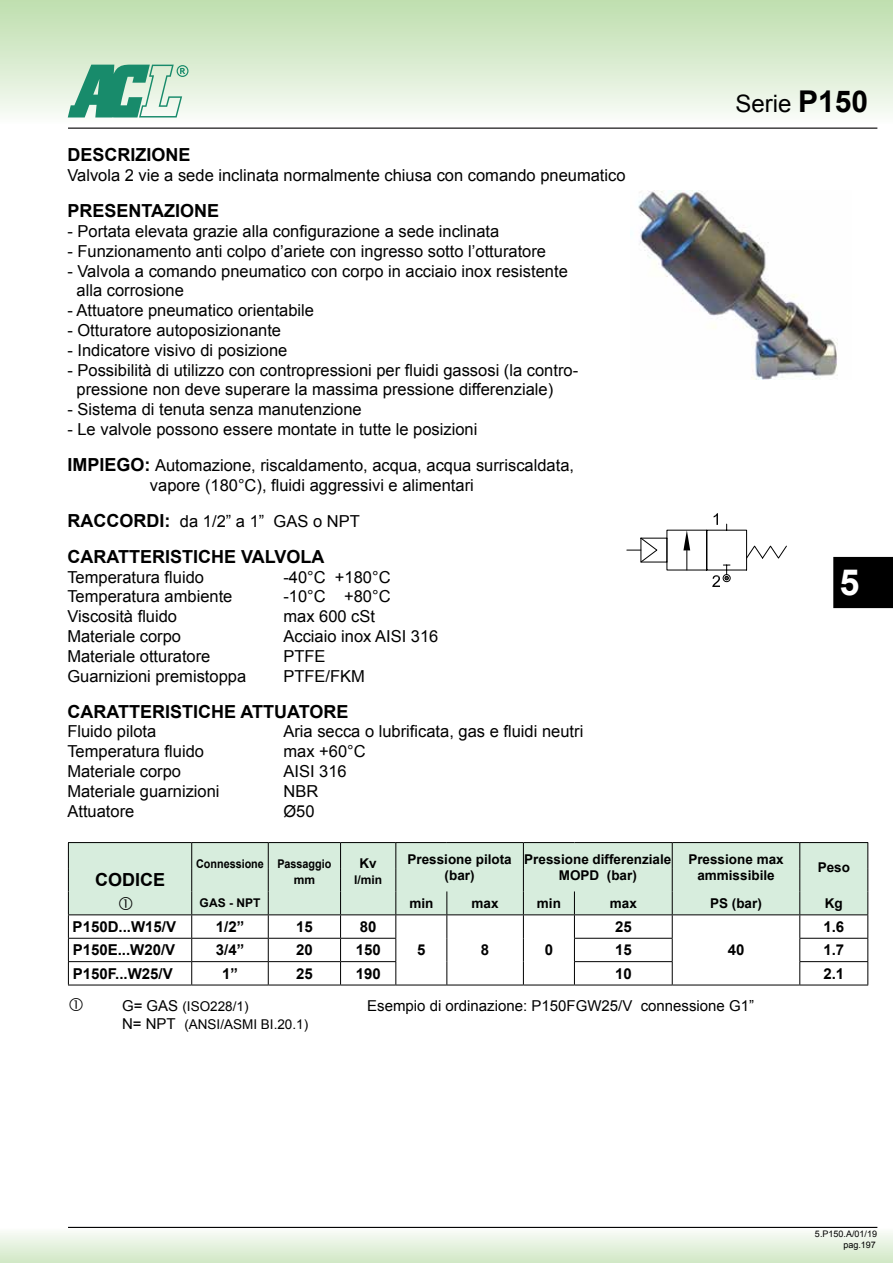
<style>
.page{position:relative;width:893px;height:1263px;background:#fff}
.page>*{position:absolute;margin:0;border:0;box-sizing:border-box;transform-origin:0 0}
.t1{font:700 36px "Arial";color:#fff}
.t2{font:24px "Arial";color:#000}
.t3{font:700 18px "Arial";color:#000}
.t4{font:16.5px/19.8px "Arial";color:#000}
.t5{font:700 15px "Arial";color:#000}
.t6{font:15px "Arial";color:#000}
.t7{font:700 13.5px/16.2px "Arial";color:#000;text-align:center}
.t8{font:13.5px "Arial";color:#000}
.t9{font:700 12px "Arial";color:#000;scale:.9 1}
.t10{font:700 12px "Arial";color:#000}
.t11{font:9px "Arial";color:#000}
.s1{font-weight:700;font-size:18px}
.s2{font-weight:700;font-size:30px}
.s3{font-size:15px}
</style>
<div class="page">
<div style="left:0;top:0;width:893px;height:124px;background:linear-gradient(to bottom,#bddeac,#f9fcf8)"></div>
<div style="left:0;top:1229px;width:893px;height:34px;background:linear-gradient(to bottom,#f9fcf8,#d2e8c6)"></div>
<svg style="left:68px;top:65px;width:120px;height:52px;background:#80bfa7"></svg>
<img style="left:638px;top:190px;width:200px;height:189px">
<div style="left:833px;top:557px;width:60px;height:51px;background:#000"></div>
<hr style="left:68px;top:1227px;width:809px;height:1px;background:#000">
<hr style="left:68px;top:128px;width:809px;height:1px;background:#000">
<svg style="left:627px;top:513px;width:160px;height:74px"></svg>
<div style="left:69px;top:843px;width:798px;height:71px;background:#d7eddd"></div>
<svg style="left:69px;top:915px;width:798px;height:70px"></svg>
<hr style="left:68px;top:842px;width:124px;height:1px;background:#000">
<hr style="left:192px;top:842px;width:76px;height:1px;background:#000">
<hr style="left:268px;top:842px;width:73px;height:1px;background:#000">
<hr style="left:341px;top:842px;width:55px;height:1px;background:#000">
<hr style="left:396px;top:842px;width:51px;height:1px;background:#000">
<hr style="left:447px;top:842px;width:76px;height:1px;background:#000">
<hr style="left:523px;top:842px;width:51px;height:1px;background:#000">
<hr style="left:574px;top:842px;width:98px;height:1px;background:#000">
<hr style="left:672px;top:842px;width:128px;height:1px;background:#000">
<hr style="left:800px;top:842px;width:68px;height:1px;background:#000">
<hr style="left:192px;top:914px;width:76px;height:1px;background:#000">
<hr style="left:192px;top:938px;width:76px;height:1px;background:#000">
<hr style="left:192px;top:961px;width:76px;height:1px;background:#000">
<hr style="left:192px;top:985px;width:76px;height:1px;background:#000">
<hr style="left:68px;top:914px;width:124px;height:1px;background:#000">
<hr style="left:68px;top:938px;width:124px;height:1px;background:#000">
<hr style="left:68px;top:961px;width:124px;height:1px;background:#000">
<hr style="left:68px;top:985px;width:124px;height:1px;background:#000">
<hr style="left:268px;top:914px;width:73px;height:1px;background:#000">
<hr style="left:341px;top:914px;width:55px;height:1px;background:#000">
<hr style="left:396px;top:914px;width:51px;height:1px;background:#000">
<hr style="left:447px;top:914px;width:76px;height:1px;background:#000">
<hr style="left:523px;top:914px;width:51px;height:1px;background:#000">
<hr style="left:574px;top:914px;width:98px;height:1px;background:#000">
<hr style="left:672px;top:914px;width:128px;height:1px;background:#000">
<hr style="left:800px;top:914px;width:68px;height:1px;background:#000">
<hr style="left:268px;top:938px;width:73px;height:1px;background:#000">
<hr style="left:341px;top:938px;width:55px;height:1px;background:#000">
<hr style="left:574px;top:938px;width:99px;height:1px;background:#000">
<hr style="left:799px;top:938px;width:69px;height:1px;background:#000">
<hr style="left:268px;top:961px;width:73px;height:1px;background:#000">
<hr style="left:341px;top:961px;width:55px;height:1px;background:#000">
<hr style="left:574px;top:961px;width:99px;height:1px;background:#000">
<hr style="left:799px;top:961px;width:69px;height:1px;background:#000">
<hr style="left:268px;top:985px;width:73px;height:1px;background:#000">
<hr style="left:341px;top:985px;width:55px;height:1px;background:#000">
<hr style="left:396px;top:985px;width:51px;height:1px;background:#000">
<hr style="left:447px;top:985px;width:76px;height:1px;background:#000">
<hr style="left:523px;top:985px;width:51px;height:1px;background:#000">
<hr style="left:574px;top:985px;width:98px;height:1px;background:#000">
<hr style="left:672px;top:985px;width:128px;height:1px;background:#000">
<hr style="left:800px;top:985px;width:68px;height:1px;background:#000">
<svg style="left:68px;top:843px;width:1px;height:142px"></svg>
<svg style="left:191px;top:843px;width:1px;height:142px"></svg>
<svg style="left:268px;top:843px;width:1px;height:142px"></svg>
<svg style="left:340px;top:843px;width:1px;height:142px"></svg>
<svg style="left:395px;top:843px;width:1px;height:142px"></svg>
<svg style="left:446px;top:891px;width:1px;height:94px"></svg>
<svg style="left:523px;top:843px;width:1px;height:142px"></svg>
<svg style="left:574px;top:891px;width:1px;height:94px"></svg>
<svg style="left:672px;top:843px;width:1px;height:142px"></svg>
<svg style="left:799px;top:843px;width:1px;height:142px"></svg>
<svg style="left:867px;top:843px;width:1px;height:142px"></svg>
<svg style="left:119px;top:897px;width:13px;height:13px"></svg>
<p class="t3" style="left:67px;top:143px;width:125px">DESCRIZIONE</p>
<p class="t4" style="left:67px;top:166px;width:560px">Valvola 2 vie a sede inclinata normalmente chiusa con comando pneumatico</p>
<p class="t3" style="left:67px;top:199px;width:153px">PRESENTAZIONE</p>
<p class="t4" style="left:67px;top:221px;width:433px">- Portata elevata grazie alla configurazione a sede inclinata</p>
<p class="t4" style="left:67px;top:241px;width:480px">- Funzionamento anti colpo d’ariete con ingresso sotto l’otturatore</p>
<p class="t4" style="left:77px;top:261px;width:493px;text-indent:-9px">- Valvola a comando pneumatico con corpo in acciaio inox resistente alla corrosione</p>
<p class="t4" style="left:67px;top:301px;width:248px">- Attuatore pneumatico orientabile</p>
<p class="t4" style="left:67px;top:320px;width:215px">- Otturatore autoposizionante</p>
<p class="t4" style="left:67px;top:340px;width:222px">- Indicatore visivo di posizione</p>
<p class="t4" style="left:77px;top:360px;width:503px;text-indent:-9px">- Possibilità di utilizzo con contropressioni per fluidi gassosi (la contro&shy;pressione non deve superare la massima pressione differenziale)</p>
<p class="t4" style="left:67px;top:400px;width:296px">- Sistema di tenuta senza manutenzione</p>
<p class="t4" style="left:67px;top:411px;width:508px;line-height:36px">- Le valvole possono essere montate in tutte le posizioni<br><span class="s1">IMPIEGO:</span> Automazione, riscaldamento, acqua, acqua surriscaldata,</p>
<p class="t4" style="left:67px;top:467px;width:408px;line-height:36px;text-indent:83px">vapore (180°C), fluidi aggressivi e alimentari<br><span class="s1">RACCORDI:</span> da 1/2” a 1” GAS o NPT</p>
<p class="t3" style="left:67px;top:544px;width:258px">CARATTERISTICHE VALVOLA</p>
<p class="t4" style="left:67px;top:567px;width:138px">Temperatura fluido</p>
<p class="t4" style="left:283px;top:567px;width:109px">-40°C +180°C</p>
<p class="t4" style="left:67px;top:587px;width:167px">Temperatura ambiente</p>
<p class="t4" style="left:283px;top:587px;width:109px">-10°C +80°C</p>
<p class="t4" style="left:67px;top:607px;width:111px">Viscosità fluido</p>
<p class="t4" style="left:283px;top:607px;width:93px">max 600 cSt</p>
<p class="t4" style="left:67px;top:626px;width:115px">Materiale corpo</p>
<p class="t4" style="left:283px;top:626px;width:157px">Acciaio inox AISI 316</p>
<p class="t4" style="left:67px;top:646px;width:145px">Materiale otturatore</p>
<p class="t4" style="left:283px;top:646px;width:44px">PTFE</p>
<p class="t4" style="left:67px;top:666px;width:180px">Guarnizioni premistoppa</p>
<p class="t4" style="left:283px;top:666px;width:83px">PTFE/FKM</p>
<p class="t3" style="left:67px;top:699px;width:282px">CARATTERISTICHE ATTUATORE</p>
<p class="t4" style="left:67px;top:722px;width:90px">Fluido pilota</p>
<p class="t4" style="left:283px;top:722px;width:301px">Aria secca o lubrificata, gas e fluidi neutri</p>
<p class="t4" style="left:67px;top:742px;width:138px">Temperatura fluido</p>
<p class="t4" style="left:283px;top:742px;width:84px">max +60°C</p>
<p class="t4" style="left:67px;top:761px;width:115px">Materiale corpo</p>
<p class="t4" style="left:283px;top:761px;width:65px">AISI 316</p>
<p class="t4" style="left:67px;top:781px;width:154px">Materiale guarnizioni</p>
<p class="t4" style="left:283px;top:781px;width:36px">NBR</p>
<p class="t4" style="left:67px;top:801px;width:68px">Attuatore</p>
<p class="t4" style="left:283px;top:801px;width:33px">Ø50</p>
<h2 class="t2" style="left:735px;top:88px;width:134px">Serie <span class="s2">P150</span></h2>
<h1 class="t1" style="left:840px;top:559px;width:22px">5</h1>
<p class="t9" style="left:196px;top:856px;width:152px">Connessione Passaggio</p>
<p class="t7" style="left:360px;top:856px;width:19px">Kv</p>
<p class="t7" style="left:407px;top:851px;width:106px">Pressione pilota (bar)</p>
<p class="t7" style="left:524px;top:851px;width:149px">Pressione differenziale<br>MOPD (bar)</p>
<p class="t7" style="left:688px;top:851px;width:97px">Pressione max ammissibile</p>
<p class="t7" style="left:818px;top:860px;width:34px">Peso</p>
<p class="t3" style="left:95px;top:868px;width:72px">CODICE</p>
<p class="t10" style="left:294px;top:872px;width:23px">mm</p>
<p class="t10" style="left:354px;top:872px;width:30px">l/min</p>
<p class="t10" style="left:200px;top:895px;width:62px">GAS - NPT</p>
<p class="t7" style="left:409px;top:895px;width:26px">min</p>
<p class="t7" style="left:472px;top:895px;width:29px">max</p>
<p class="t7" style="left:537px;top:895px;width:26px">min</p>
<p class="t7" style="left:610px;top:895px;width:29px">max</p>
<p class="t7" style="left:710px;top:895px;width:53px">PS (bar)</p>
<p class="t7" style="left:825px;top:895px;width:19px">Kg</p>
<p class="t5" style="left:73px;top:917px;width:105px">P150D...W15/V</p>
<p class="t5" style="left:216px;top:917px;width:30px">1/2”</p>
<p class="t5" style="left:296px;top:917px;width:18px">15</p>
<p class="t5" style="left:360px;top:917px;width:18px">80</p>
<p class="t5" style="left:417px;top:940px;width:10px">5</p>
<p class="t5" style="left:481px;top:940px;width:10px">8</p>
<p class="t5" style="left:545px;top:940px;width:10px">0</p>
<p class="t5" style="left:615px;top:917px;width:18px">25</p>
<p class="t5" style="left:823px;top:917px;width:22px">1.6</p>
<p class="t5" style="left:73px;top:940px;width:104px">P150E...W20/V</p>
<p class="t5" style="left:216px;top:940px;width:30px">3/4”</p>
<p class="t5" style="left:296px;top:940px;width:18px">20</p>
<p class="t5" style="left:356px;top:940px;width:27px">150</p>
<p class="t5" style="left:615px;top:940px;width:18px">15</p>
<p class="t5" style="left:823px;top:940px;width:22px">1.7</p>
<p class="t5" style="left:73px;top:963px;width:102px">P150F...W25/V</p>
<p class="t5" style="left:222px;top:963px;width:17px">1”</p>
<p class="t5" style="left:296px;top:963px;width:18px">25</p>
<p class="t5" style="left:356px;top:963px;width:27px">190</p>
<p class="t5" style="left:615px;top:963px;width:18px">10</p>
<p class="t5" style="left:823px;top:963px;width:22px">2.1</p>
<p class="t8" style="left:122px;top:997px;width:128px"><span class="s3">G= GAS</span> (ISO228/1)</p>
<p class="t6" style="left:367px;top:996px;width:388px">Esempio di ordinazione: P150FGW25/V connessione G1”</p>
<p class="t8" style="left:122px;top:1015px;width:188px"><span class="s3">N= NPT</span> (ANSI/ASMI BI.20.1)</p>
<p class="t5" style="left:728px;top:940px;width:18px">40</p>
<p class="t11" style="left:815px;top:1228px;width:64px">5.P150.A/01/19</p>
<p class="t11" style="left:843px;top:1239px;width:34px">pag.197</p>
</div>
